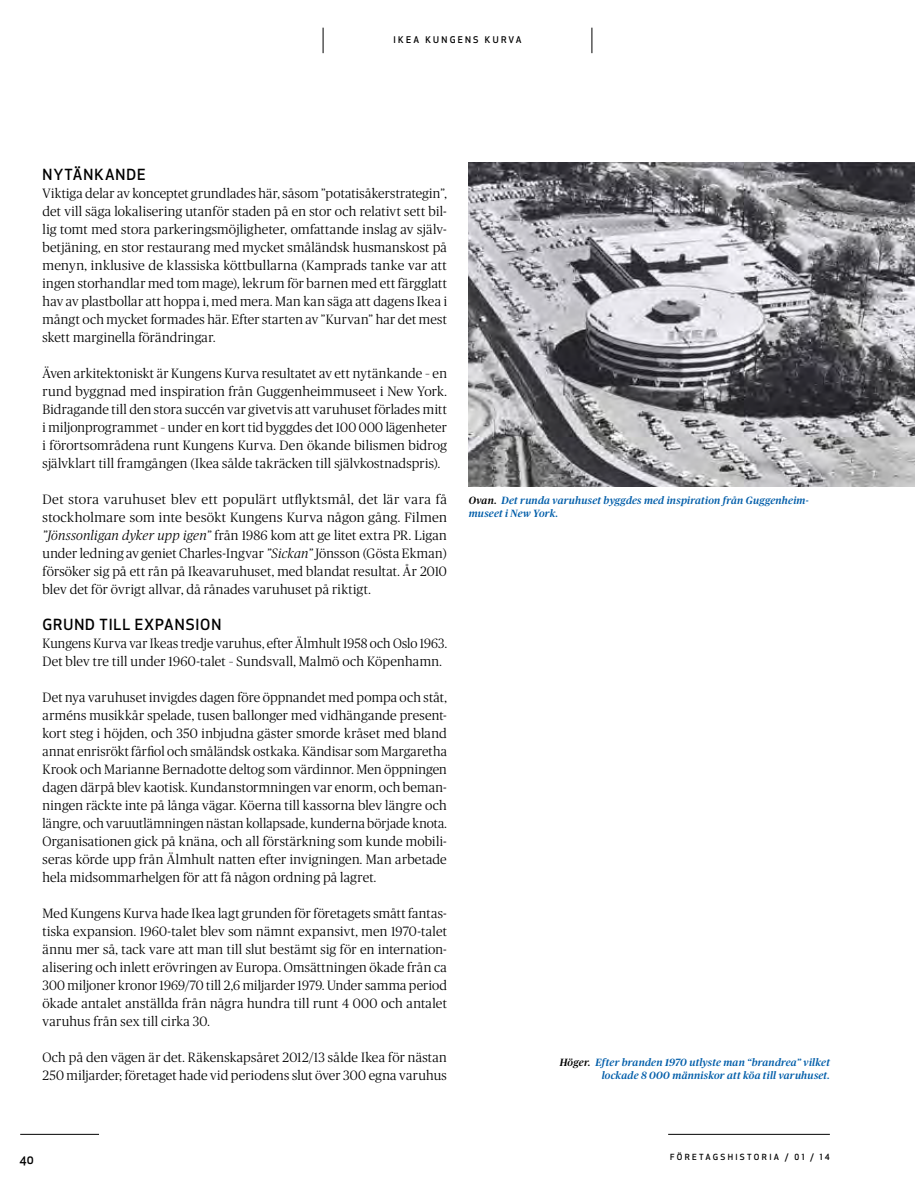
<style>
.page{position:relative;width:915px;height:1191px;background:#fff}
.page>*{position:absolute;margin:0;border:0;box-sizing:border-box;transform-origin:0 0}
.t1{font:500 15px "Apex New";letter-spacing:.065em;color:#000}
.t2{font:300 13.5px/18px "Publico";letter-spacing:.02em;color:#000;text-align:justify}
.t3{font:500 12px "Apex New";color:#000}
.t4{font:italic 500 10.5px/13.5px "Publico";letter-spacing:.025em;color:#005da9}
.t5{font:500 9px "Apex New";letter-spacing:.3em;color:#000}
.t6{font:500 8.25px "Apex New";letter-spacing:.275em;color:#000}
.s1{font-style:italic}
.s2{color:#000}
</style>
<div class="page">
<hr style="left:668px;top:1134px;width:161px;height:1px;background:#000">
<hr style="left:20px;top:1134px;width:79px;height:1px;background:#000">
<svg style="left:591px;top:28px;width:1px;height:25px"></svg>
<svg style="left:322px;top:28px;width:1px;height:25px"></svg>
<img style="left:469px;top:162px;width:445px;height:324px">
<p class="t5" style="left:393px;top:34px;width:8px">IKEA</p>
<p class="t5" style="left:425px;top:34px;width:40px">KUNGENS</p>
<p class="t5" style="left:485px;top:34px;width:24px">KURVA</p>
<p class="t1" style="left:43px;top:164px;width:52px">NYT ÄNKANDE</p>
<p class="t2" style="left:43px;top:184px;width:406px">Viktiga delar av konceptet grundlades här, såsom ”potatisåkerstrategin”, det vill säga lokalisering utanför staden på en stor och relativt sett bil&shy;lig tomt med stora parkeringsmöjligheter, omfattande inslag av själv&shy;betjäning, en stor restaurang med mycket småländsk husmanskost på menyn, inklusive de klassiska köttbullarna (Kamprads tanke var att ingen storhandlar med tom mage), lekrum för barnen med ett färgglatt hav av plastbollar att hoppa i, med mera. Man kan säga att dagens Ikea i mångt och mycket formades här. Efter starten av ”Kurvan” har det mest skett marginella förändringar.</p>
<p class="t2" style="left:43px;top:364px;width:406px">Även arkitektoniskt är Kungens Kurva resultatet av ett nytänkande – en rund byggnad med inspiration från Guggenheimmuseet i New York.<br>Bidragande till den stora succén var givetvis att varuhuset förlades mitt i miljonprogrammet – under en kort tid byggdes det 100 000 lägenheter i förortsområdena runt Kungens Kurva. Den ökande bilismen bidrog självklart till framgången (Ikea sålde takräcken till självkostnadspris).</p>
<p class="t2" style="left:43px;top:490px;width:405px">Det stora varuhuset blev ett populärt utflyktsmål, det lär vara få stockholmare som inte besökt Kungens Kurva någon gång. Filmen <span class="s1">”Jönssonligan dyker upp igen”</span> från 1986 kom att ge litet extra PR. Ligan under ledning av geniet Charles-Ingvar <span class="s1">”Sickan”</span> Jönsson (Gösta Ekman) försöker sig på ett rån på Ikeavaruhuset, med blandat resultat. År 2010 blev det för övrigt allvar, då rånades varuhuset på riktigt.</p>
<p class="t1" style="left:43px;top:614px;width:37px">GRUND</p>
<p class="t1" style="left:99px;top:614px;width:9px">TILL</p>
<p class="t1" style="left:135px;top:614px;width:23px">EXPANSION</p>
<p class="t2" style="left:43px;top:634px;width:406px">Kungens Kurva var Ikeas tredje varuhus, efter Älmhult 1958 och Oslo 1963.<br>Det blev tre till under 1960-talet – Sundsvall, Malmö och Köpenhamn.</p>
<p class="t2" style="left:43px;top:688px;width:405px">Det nya varuhuset invigdes dagen före öppnandet med pompa och ståt, arméns musikkår spelade, tusen ballonger med vidhängande present&shy;kort steg i höjden, och 350 inbjudna gäster smorde kråset med bland annat enrisrökt fårfiol och småländsk ostkaka. Kändisar som Margaretha Krook och Marianne Bernadotte deltog som värdinnor. Men öppningen dagen därpå blev kaotisk. Kundanstormningen var enorm, och beman&shy;ningen räckte inte på långa vägar. Köerna till kassorna blev längre och längre, och varuutlämningen nästan kollapsade, kunderna började knota.<br>Organisationen gick på knäna, och all förstärkning som kunde mobili&shy;seras körde upp från Älmhult natten efter invigningen. Man arbetade hela midsommarhelgen för att få någon ordning på lagret.</p>
<p class="t2" style="left:43px;top:904px;width:405px">Med Kungens Kurva hade Ikea lagt grunden för företagets smått fantas&shy;tiska expansion. 1960-talet blev som nämnt expansivt, men 1970-talet ännu mer så, tack vare att man till slut bestämt sig för en internation&shy;alisering och inlett erövringen av Europa. Omsättningen ökade från ca 300 miljoner kronor 1969/70 till 2,6 miljarder 1979. Under samma period ökade antalet anställda från några hundra till runt 4 000 och antalet varuhus från sex till cirka 30.</p>
<p class="t2" style="left:43px;top:1048px;width:406px">Och på den vägen är det. Räkenskapsåret 2012/13 sålde Ikea för nästan<br>250 miljarder; företaget hade vid periodens slut över 300 egna varuhus</p>
<p class="t4" style="left:468px;top:493px;width:341px"><span class="s2">Ovan.</span> Det runda varuhuset byggdes med inspiration från Guggenheim&shy;museet i New York.</p>
<p class="t4" style="left:559px;top:1055px;width:271px;text-align:right"><span class="s2">Höger.</span> Efter branden 1970 utlyste man “brandrea” vilket lockade 8 000 människor att köa till varuhuset.</p>
<p class="t3" style="left:20px;top:1152px;width:16px">40</p>
<p class="t6" style="left:669px;top:1151px;width:161px">FÖRETAGSHISTORIA / 01 / 14</p>
</div>
